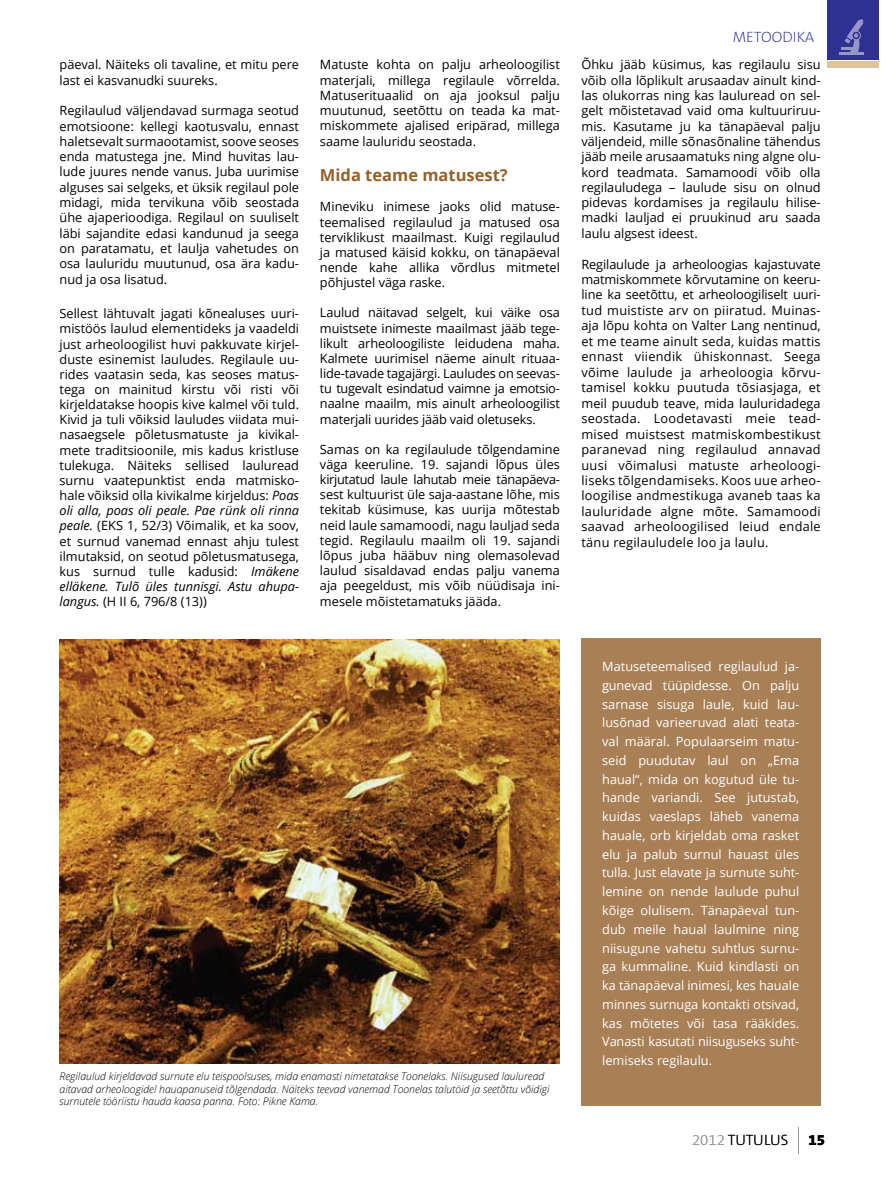
<style>
.page{position:relative;width:893px;height:1191px;background:#fff}
.page>*{position:absolute;margin:0;border:0;box-sizing:border-box;transform-origin:0 0}
.t1{font:700 16.5px "Open Sans";color:#94602c}
.t2{font:200 15px "The Sans B2";color:#000}
.t3{font:200 15px "The Sans B2";color:#2e3192}
.t4{font:800 15px "The Sans B8";color:#000}
.t5{font:12.75px/15.1px "Open Sans";color:#000;text-align:justify}
.t6{font:12.75px/18.8px "Open Sans";letter-spacing:-.01em;color:#fff;text-align:justify}
.t7{font:italic 300 10.5px/12.6px "Open Sans";color:#000}
.s1{font-style:italic}
.s2{color:#939598}
</style>
<div class="page">
<div style="left:827px;top:62px;width:51px;height:6px;background:#dcc598"></div>
<svg style="left:798px;top:1127px;width:1px;height:26px"></svg>
<div style="left:581px;top:639px;width:240px;height:467px;background:#a97f56"></div>
<img style="left:59px;top:639px;width:501px;height:424px">
<div style="left:827px;top:0;width:51px;height:60px;background:#2e3192"></div>
<hr style="left:839px;top:52px;width:25px;height:3px;background:#fff">
<svg style="left:841px;top:19px;width:22px;height:34px"></svg>
<p class="t5" style="left:60px;top:57px;width:241px">päeval. Näiteks oli tavaline, et mitu pere last ei kasvanudki suureks.</p>
<p class="t5" style="left:60px;top:103px;width:241px">Regilaulud väljendavad surmaga seotud emotsioone: kellegi kaotusvalu, ennast haletsevalt surmaootamist, soove seoses enda matustega jne. Mind huvitas lau&shy;lude juures nende vanus. Juba uurimise alguses sai selgeks, et üksik regilaul pole midagi, mida tervikuna võib seostada ühe ajaperioodiga. Regilaul on suuliselt läbi sajandite edasi kandunud ja seega on paratamatu, et laulja vahetudes on osa lauluridu muutunud, osa ära kadu&shy;nud ja osa lisatud.</p>
<p class="t5" style="left:60px;top:306px;width:241px">Sellest lähtuvalt jagati kõnealuses uuri&shy;mistöös laulud elementideks ja vaadeldi just arheoloogilist huvi pakkuvate kirjel&shy;duste esinemist lauludes. Regilaule uu&shy;rides vaatasin seda, kas seoses matus&shy;tega on mainitud kirstu või risti või kirjeldatakse hoopis kive kalmel või tuld.<br>Kivid ja tuli võiksid lauludes viidata mui&shy;nasaegsele põletusmatuste ja kivikal&shy;mete traditsioonile, mis kadus kristluse tulekuga. Näiteks sellised lauluread surnu vaatepunktist enda matmisko&shy;hale võiksid olla kivikalme kirjeldus: <span class="s1">Poas oli alla, poas oli peale. Pae rünk oli rinna peale.</span> (EKS 1, 52/3) Võimalik, et ka soov, et surnud vanemad ennast ahju tulest ilmutaksid, on seotud põletusmatusega, kus surnud tulle kadusid: <span class="s1">Imäkene elläkene. Tulõ üles tunnisgi. Astu ahupa&shy;langus.</span> (H II 6, 796/8 (13))</p>
<p class="t5" style="left:320px;top:57px;width:241px">Matuste kohta on palju arheoloogilist materjali, millega regilaule võrrelda.<br>Matuserituaalid on aja jooksul palju muutunud, seetõttu on teada ka mat&shy;miskommete ajalised eripärad, millega saame lauluridu seostada.</p>
<p class="t1" style="left:320px;top:163px;width:189px">Mida teame matusest?</p>
<p class="t5" style="left:320px;top:199px;width:241px">Mineviku inimese jaoks olid matuse&shy;teemalised regilaulud ja matused osa terviklikust maailmast. Kuigi regilaulud ja matused käisid kokku, on tänapäeval nende kahe allika võrdlus mitmetel põhjustel väga raske.</p>
<p class="t5" style="left:320px;top:305px;width:241px">Laulud näitavad selgelt, kui väike osa muistsete inimeste maailmast jääb tege&shy;likult arheoloogiliste leidudena maha.<br>Kalmete uurimisel näeme ainult rituaa&shy;lide-tavade tagajärgi. Lauludes on seevas&shy;tu tugevalt esindatud vaimne ja emotsio&shy;naalne maailm, mis ainult arheoloogilist materjali uurides jääb vaid oletuseks.</p>
<p class="t5" style="left:320px;top:441px;width:241px">Samas on ka regilaulude tõlgendamine väga keeruline. 19. sajandi lõpus üles kirjutatud laule lahutab meie tänapäeva&shy;sest kultuurist üle saja-aastane lõhe, mis tekitab küsimuse, kas uurija mõtestab neid laule samamoodi, nagu lauljad seda tegid. Regilaulu maailm oli 19. sajandi lõpus juba hääbuv ning olemasolevad laulud sisaldavad endas palju vanema aja peegeldust, mis võib nüüdisaja ini&shy;mesele mõistetamatuks jääda.</p>
<p class="t7" style="left:60px;top:1069px;width:491px">Regilaulud kirjeldavad surnute elu teispoolsuses, mida enamasti nimetatakse Toonelaks. Niisugused lauluread aitavad arheoloogidel hauapanuseid tõlgendada. Näiteks teevad vanemad Toonelas talutöid ja seetõttu võidigi surnutele tööriistu hauda kaasa panna. Foto: Pikne Kama.</p>
<p class="t3" style="left:733px;top:29px;width:83px">METOODIKA</p>
<p class="t5" style="left:581px;top:57px;width:241px">Õhku jääb küsimus, kas regilaulu sisu võib olla lõplikult arusaadav ainult kind&shy;las olukorras ning kas lauluread on sel&shy;gelt mõistetavad vaid oma kultuuriruu&shy;mis. Kasutame ju ka tänapäeval palju väljendeid, mille sõnasõnaline tähendus jääb meile arusaamatuks ning algne olu&shy;kord teadmata. Samamoodi võib olla regilauludega – laulude sisu on olnud pidevas kordamises ja regilaulu hilise&shy;madki lauljad ei pruukinud aru saada laulu algsest ideest.</p>
<p class="t5" style="left:581px;top:256px;width:241px">Regilaulude ja arheoloogias kajastuvate matmiskommete kõrvutamine on keeru&shy;line ka seetõttu, et arheoloogiliselt uuri&shy;tud muististe arv on piiratud. Muinas&shy;aja lõpu kohta on Valter Lang nentinud, et me teame ainult seda, kuidas mattis ennast viiendik ühiskonnast. Seega võime laulude ja arheoloogia kõrvu&shy;tamisel kokku puutuda tõsiasjaga, et meil puudub teave, mida lauluridadega seostada. Loodetavasti meie tead&shy;mised muistsest matmiskombestikust paranevad ning regilaulud annavad uusi võimalusi matuste arheoloogi&shy;liseks tõlgendamiseks. Koos uue arheo&shy;loogilise andmestikuga avaneb taas ka lauluridade algne mõte. Samamoodi saavad arheoloogilised leiud endale tänu regilauludele loo ja laulu.</p>
<p class="t6" style="left:602px;top:657px;width:199px">Matuseteemalised regilaulud ja&shy;gunevad tüüpidesse. On palju sarnase sisuga laule, kuid lau&shy;lusõnad varieeruvad alati teata&shy;val määral. Populaarseim matu&shy;seid puudutav laul on „Ema haual“, mida on kogutud üle tu&shy;hande variandi. See jutustab, kuidas vaeslaps läheb vanema hauale, orb kirjeldab oma rasket elu ja palub surnul hauast üles tulla. Just elavate ja surnute suht&shy;lemine on nende laulude puhul kõige olulisem. Tänapäeval tun&shy;dub meile haual laulmine ning niisugune vahetu suhtlus surnu&shy;ga kummaline. Kuid kindlasti on ka tänapäeval inimesi, kes hauale minnes surnuga kontakti otsivad, kas mõtetes või tasa rääkides.<br>Vanasti kasutati niisuguseks suht&shy;lemiseks regilaulu.</p>
<p class="t2" style="left:692px;top:1132px;width:98px"><span class="s2">2012</span> TUTULUS</p>
<p class="t4" style="left:808px;top:1132px;width:18px">15</p>
</div>
